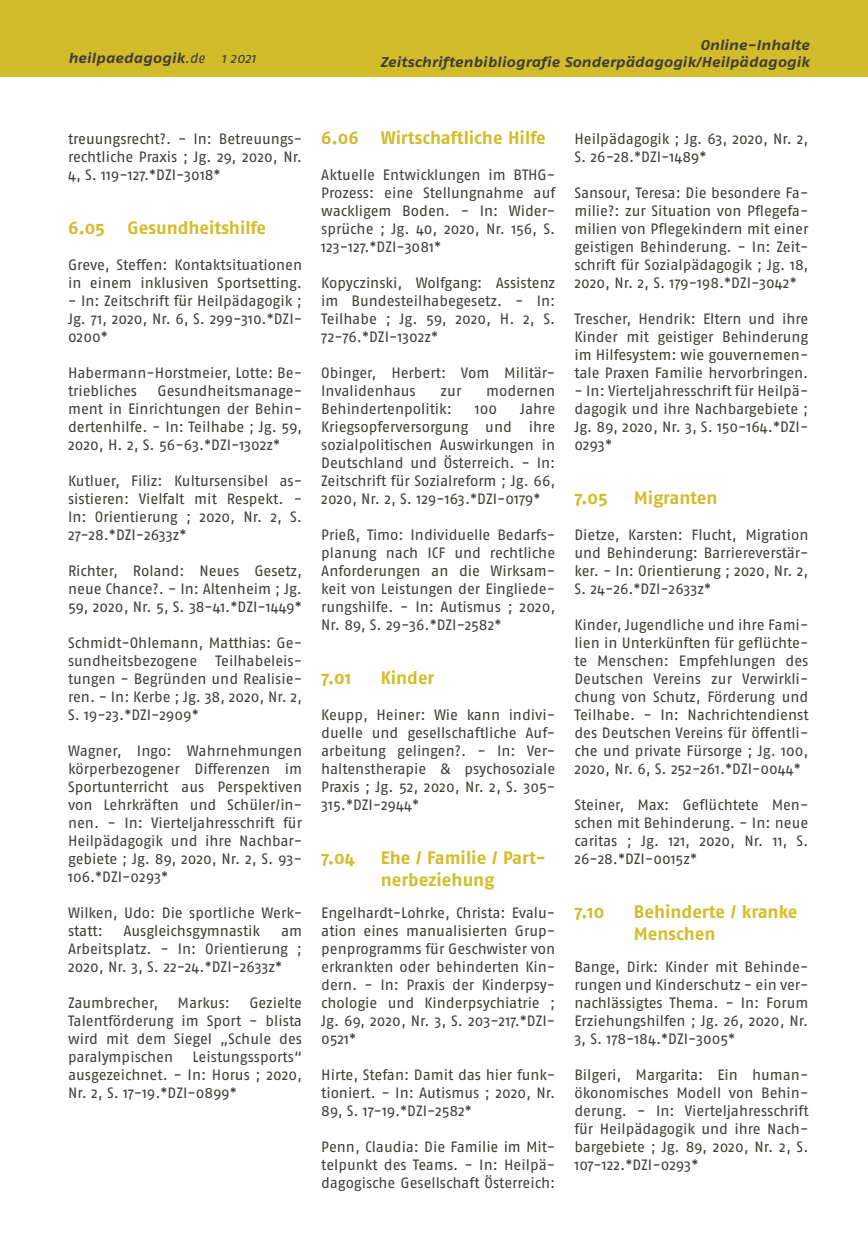
<style>
.page{position:relative;width:868px;height:1242px;background:#fff}
.page>*{position:absolute;margin:0;border:0;box-sizing:border-box;transform-origin:0 0}
.Head_gelb_klein{font:700 18px/21.6px "Fago No";color:#d3bc29}
.Text{font:15px/18px "Fago No";color:#3e3d39;text-align:justify}
.t1{font:italic 700 14.25px/17.1px "Fago Ex";color:#3e3d39;text-align:right}
.s1{font-family:"Fago No";font-weight:400}
</style>
<div class="page">
<div style="left:0;top:0;width:867px;height:77px;background:#d3bc29"></div>
<p class="t1" style="left:68px;top:49px;width:189px">heilpaedagogik<span class="s1">.de 1 2021</span></p>
<p class="t1" style="left:380px;top:36px;width:431px">Online-Inhalte<br>Zeitschriftenbibliografie Sonderpädagogik/Heilpädagogik</p>
<p class="Text" style="left:68px;top:130px;width:235px">treuungsrecht?. - In: Betreuungs&shy;rechtliche Praxis ; Jg. 29, 2020, Nr.<br>4, S. 119-127.*DZI-3018*</p>
<p class="Head_gelb_klein" style="left:68px;top:217px;width:38px">6.05</p>
<p class="Head_gelb_klein" style="left:128px;top:217px;width:140px">Gesundheitshilfe</p>
<p class="Text" style="left:68px;top:256px;width:235px">Greve, Steffen: Kontaktsituationen in einem inklusiven Sportsetting.</p>
<p class="Text" style="left:68px;top:292px;width:235px">- In: Zeitschrift für Heilpädagogik ; Jg. 71, 2020, Nr. 6, S. 299-310.*DZI-0200*</p>
<p class="Text" style="left:68px;top:364px;width:235px">Habermann-Horstmeier, Lotte: Be&shy;triebliches</p>
<p class="Text" style="left:68px;top:382px;width:235px;text-indent:89px">Gesundheitsmanage&shy;ment in Einrichtungen der Behin&shy;dertenhilfe. - In: Teilhabe ; Jg. 59, 2020, H. 2, S. 56-63.*DZI-1302z*</p>
<p class="Text" style="left:68px;top:472px;width:235px">Kutluer, Filiz: Kultursensibel as&shy;sistieren: Vielfalt mit Respekt. - In: Orientierung ; 2020, Nr. 2, S.<br>27-28.*DZI-2633z*</p>
<p class="Text" style="left:68px;top:562px;width:235px">Richter, Roland: Neues Gesetz, neue Chance?. - In: Altenheim ; Jg.<br>59, 2020, Nr. 5, S. 38-41.*DZI-1449*</p>
<p class="Text" style="left:68px;top:634px;width:235px">Schmidt-Ohlemann, Matthias: Ge&shy;sundheitsbezogene Teilhabeleis&shy;tungen - Begründen und Realisie&shy;ren. - In: Kerbe ; Jg. 38, 2020, Nr. 2, S. 19-23.*DZI-2909*</p>
<p class="Text" style="left:68px;top:742px;width:235px">Wagner, Ingo: Wahrnehmungen körperbezogener Differenzen im Sportunterricht aus Perspektiven von Lehrkräften und Schüler/in&shy;nen. - In: Vierteljahresschrift für Heilpädagogik und ihre Nachbar&shy;gebiete ; Jg. 89, 2020, Nr. 2, S. 93- 106.*DZI-0293*</p>
<p class="Text" style="left:68px;top:904px;width:235px">Wilken, Udo: Die sportliche Werk&shy;statt:</p>
<p class="Text" style="left:123px;top:922px;width:138px">Ausgleichsgymnastik</p>
<p class="Text" style="left:68px;top:922px;width:235px;text-indent:213px">am Arbeitsplatz. - In: Orientierung ; 2020, Nr. 3, S. 22-24.*DZI-2633z*</p>
<p class="Text" style="left:68px;top:994px;width:92px">Zaumbrecher,</p>
<p class="Text" style="left:177px;top:994px;width:54px">Markus:</p>
<p class="Text" style="left:68px;top:994px;width:235px;text-indent:181px">Gezielte Talentförderung im Sport - blista wird mit dem Siegel „Schule des paralympischen</p>
<p class="Text" style="left:68px;top:1048px;width:235px;text-indent:124px">Leistungssports“ ausgezeichnet. - In: Horus ; 2020, Nr. 2, S. 17-19.*DZI-0899*</p>
<p class="Head_gelb_klein" style="left:321px;top:127px;width:226px">6.06 Wirtschaftliche Hilfe</p>
<p class="Text" style="left:321px;top:166px;width:236px">Aktuelle Entwicklungen im BTHG-Prozess: eine Stellungnahme auf wackligem Boden. - In: Wider&shy;sprüche ; Jg. 40, 2020, Nr. 156, S.<br>123-127.*DZI-3081*</p>
<p class="Text" style="left:321px;top:274px;width:235px">Kopyczinski, Wolfgang: Assistenz im Bundesteilhabegesetz. - In:<br>Teilhabe ; Jg. 59, 2020, H. 2, S.<br>72-76.*DZI-1302z*</p>
<p class="Text" style="left:321px;top:364px;width:235px">Obinger, Herbert: Vom Militär-<br>Invalidenhaus</p>
<p class="Text" style="left:440px;top:382px;width:22px">zur</p>
<p class="Text" style="left:486px;top:382px;width:71px">modernen</p>
<p class="Text" style="left:321px;top:400px;width:132px">Behindertenpolitik:</p>
<p class="Text" style="left:475px;top:400px;width:24px">100</p>
<p class="Text" style="left:321px;top:400px;width:235px;text-indent:199px">Jahre Kriegsopferversorgung und ihre sozialpolitischen Auswirkungen in Deutschland und Österreich. - In:<br>Zeitschrift für Sozialreform ; Jg. 66, 2020, Nr. 2, S. 129-163.*DZI-0179*</p>
<p class="Text" style="left:321px;top:526px;width:235px">Prieß, Timo: Individuelle Bedarfs&shy;planung nach ICF und rechtliche Anforderungen an die Wirksam&shy;keit von Leistungen der Eingliede&shy;rungshilfe. - In: Autismus ; 2020, Nr. 89, S. 29-36.*DZI-2582*</p>
<p class="Head_gelb_klein" style="left:321px;top:667px;width:32px">7.01</p>
<p class="Head_gelb_klein" style="left:381px;top:667px;width:55px">Kinder</p>
<p class="Text" style="left:321px;top:706px;width:235px">Keupp, Heiner: Wie kann indivi&shy;duelle und gesellschaftliche Auf&shy;arbeitung gelingen?. - In: Ver&shy;haltenstherapie &amp; psychosoziale Praxis ; Jg. 52, 2020, Nr. 2, S. 305- 315.*DZI-2944*</p>
<p class="Head_gelb_klein" style="left:321px;top:847px;width:35px">7.04</p>
<p class="Head_gelb_klein" style="left:381px;top:847px;width:166px">Ehe / Familie / Part&shy;nerbeziehung</p>
<p class="Text" style="left:321px;top:904px;width:235px">Engelhardt-Lohrke, Christa: Evalu&shy;ation eines manualisierten Grup&shy;penprogramms für Geschwister von erkrankten oder behinderten Kin&shy;dern. - In: Praxis der Kinderpsy&shy;chologie und Kinderpsychiatrie ; Jg. 69, 2020, Nr. 3, S. 203-217.*DZI-0521*</p>
<p class="Text" style="left:321px;top:1066px;width:235px">Hirte, Stefan: Damit das hier funk&shy;tioniert. - In: Autismus ; 2020, Nr.<br>89, S. 17-19.*DZI-2582*</p>
<p class="Text" style="left:321px;top:1138px;width:235px">Penn, Claudia: Die Familie im Mit&shy;telpunkt des Teams. - In: Heilpä&shy;dagogische Gesellschaft Österreich:</p>
<p class="Text" style="left:574px;top:130px;width:235px">Heilpädagogik ; Jg. 63, 2020, Nr. 2,<br>S. 26-28.*DZI-1489*</p>
<p class="Text" style="left:574px;top:184px;width:235px">Sansour, Teresa: Die besondere Fa&shy;milie?: zur Situation von Pflegefa&shy;milien von Pflegekindern mit einer geistigen Behinderung. - In: Zeit&shy;schrift für Sozialpädagogik ; Jg. 18, 2020, Nr. 2, S. 179-198.*DZI-3042*</p>
<p class="Text" style="left:574px;top:310px;width:235px">Trescher, Hendrik: Eltern und ihre Kinder mit geistiger Behinderung im Hilfesystem: wie gouvernemen&shy;tale Praxen Familie hervorbringen.</p>
<p class="Text" style="left:574px;top:382px;width:235px">- In: Vierteljahresschrift für Heilpä&shy;dagogik und ihre Nachbargebiete ; Jg. 89, 2020, Nr. 3, S. 150-164.*DZI-0293*</p>
<p class="Head_gelb_klein" style="left:574px;top:487px;width:35px">7.05</p>
<p class="Head_gelb_klein" style="left:634px;top:487px;width:85px">Migranten</p>
<p class="Text" style="left:574px;top:526px;width:235px">Dietze, Karsten: Flucht, Migration und Behinderung: Barriereverstär&shy;ker. - In: Orientierung ; 2020, Nr. 2, S. 24-26.*DZI-2633z*</p>
<p class="Text" style="left:574px;top:616px;width:236px">Kinder, Jugendliche und ihre Fami&shy;lien in Unterkünften für geflüchte&shy;te Menschen: Empfehlungen des Deutschen Vereins zur Verwirkli&shy;chung von Schutz, Förderung und Teilhabe. - In: Nachrichtendienst des Deutschen Vereins für öffentli&shy;che und private Fürsorge ; Jg. 100, 2020, Nr. 6, S. 252-261.*DZI-0044*</p>
<p class="Text" style="left:574px;top:796px;width:235px">Steiner, Max: Geflüchtete Men&shy;schen mit Behinderung. - In: neue caritas ; Jg. 121, 2020, Nr. 11, S.<br>26-28.*DZI-0015z*</p>
<p class="Head_gelb_klein" style="left:574px;top:901px;width:31px">7.10</p>
<p class="Head_gelb_klein" style="left:634px;top:901px;width:165px">Behinderte / kranke<br>Menschen</p>
<p class="Text" style="left:574px;top:958px;width:235px">Bange, Dirk: Kinder mit Behinde&shy;rungen und Kinderschutz - ein ver&shy;nachlässigtes Thema. - In: Forum Erziehungshilfen ; Jg. 26, 2020, Nr.<br>3, S. 178-184.*DZI-3005*</p>
<p class="Text" style="left:574px;top:1066px;width:236px">Bilgeri, Margarita: Ein human&shy;ökonomisches Modell von Behin&shy;derung. - In: Vierteljahresschrift für Heilpädagogik und ihre Nach&shy;bargebiete ; Jg. 89, 2020, Nr. 2, S.<br>107-122.*DZI-0293*</p>
</div>
